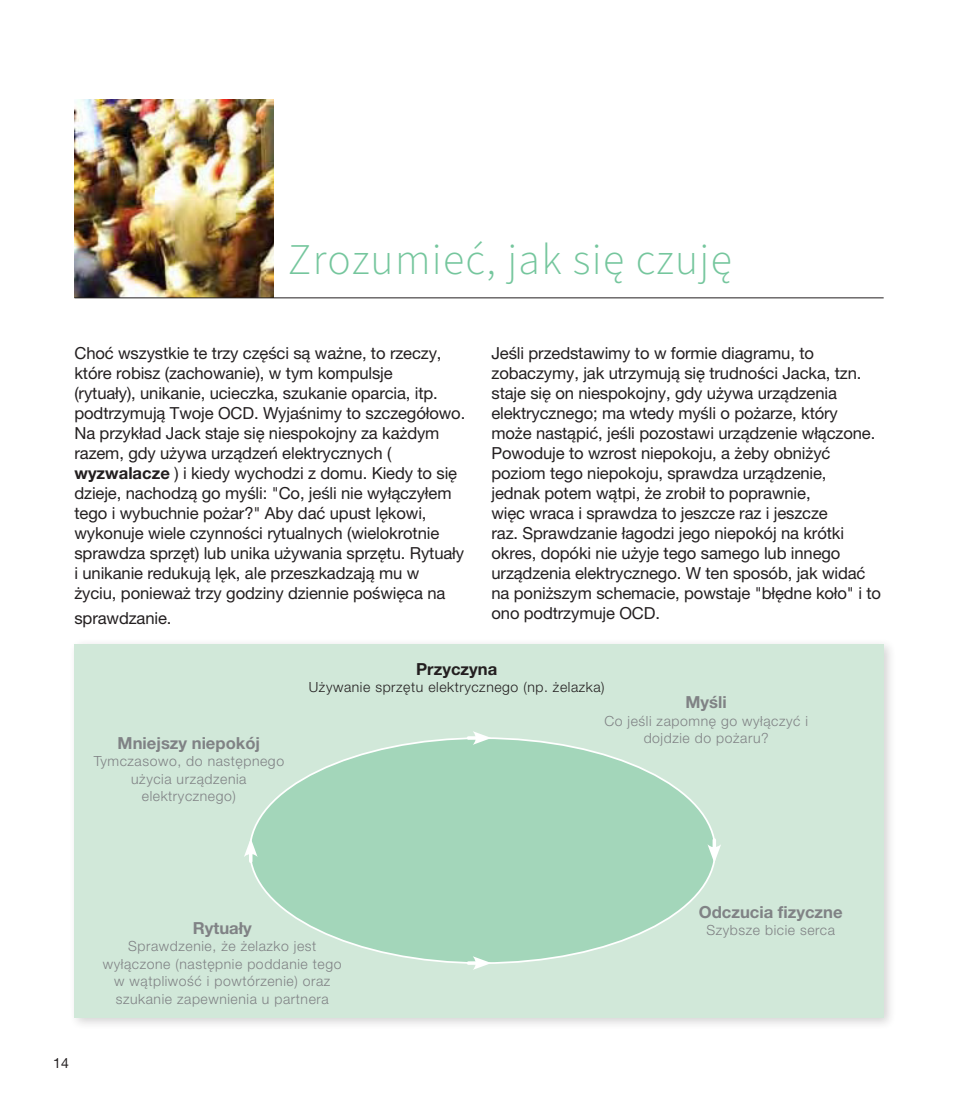
<style>
.page{position:relative;width:978px;height:1117px;background:#fff}
.page>*{position:absolute;margin:0;border:0;box-sizing:border-box;transform-origin:0 0}
._25pt{font:300 43.75px "Source Sans Pro";letter-spacing:.03em;color:#75c69d}
.t1{font:16.62px/19.9px "Helvetica Neue LT Pro";letter-spacing:-.01em;color:#231f20}
.t2{font:700 16.62px "Helvetica Neue LT Pro";color:#808285}
.t3{font:700 16.62px "Helvetica Neue LT Pro";color:#231f20}
.t4{font:300 14px/17.5px "Helvetica Neue LT Pro";letter-spacing:.04em;color:#808285;text-align:center}
.t5{font:300 14px "Helvetica Neue LT Pro";letter-spacing:.04em;color:#231f20}
.t6{font:14px "Helvetica Neue LT Pro";color:#231f20}
.s1{font-weight:700}
</style>
<div class="page">
<img style="left:74px;top:99px;width:199px;height:198px">
<hr style="left:74px;top:297px;width:809px;height:1px;background:#231f20">
<div style="left:68px;top:638px;width:828px;height:392px;background:#231f20;opacity:.2"></div>
<div style="left:74px;top:644px;width:809px;height:373px;background:#d1e8d9"></div>
<div style="left:250px;top:738px;width:465px;height:224px;background:#a3d6ba;border-radius:50%"></div>
<svg style="left:468px;top:731px;width:23px;height:13px"></svg>
<svg style="left:468px;top:956px;width:23px;height:13px"></svg>
<svg style="left:244px;top:838px;width:13px;height:23px"></svg>
<svg style="left:712px;top:839px;width:4px;height:5px"></svg>
<svg style="left:707px;top:844px;width:14px;height:18px"></svg>
<p class="_25pt" style="left:288px;top:230px;width:445px">Zrozumieć, jak się czuję</p>
<p class="t1" style="left:74px;top:343px;width:392px">Choć wszystkie te trzy części są ważne, to rzeczy, które robisz (zachowanie), w tym kompulsje<br>(rytuały), unikanie, ucieczka, szukanie oparcia, itp. podtrzymują Twoje OCD. Wyjaśnimy to szczegółowo.<br>Na przykład Jack staje się niespokojny za każdym razem, gdy używa urządzeń elektrycznych ( <span class="s1">wyzwalacze</span> ) i kiedy wychodzi z domu. Kiedy to się dzieje, nachodzą go myśli: "Co, jeśli nie wyłączyłem tego i wybuchnie pożar?" Aby dać upust lękowi, wykonuje wiele czynności rytualnych (wielokrotnie sprawdza sprzęt) lub unika używania sprzętu. Rytuały i unikanie redukują lęk, ale przeszkadzają mu w życiu, ponieważ trzy godziny dziennie poświęca na</p>
<p class="t1" style="left:74px;top:608px;width:99px">sprawdzanie.</p>
<p class="t1" style="left:491px;top:343px;width:391px">Jeśli przedstawimy to w formie diagramu, to zobaczymy, jak utrzymują się trudności Jacka, tzn. staje się on niespokojny, gdy używa urządzenia elektrycznego; ma wtedy myśli o pożarze, który może nastąpić, jeśli pozostawi urządzenie włączone.<br>Powoduje to wzrost niepokoju, a żeby obniżyć poziom tego niepokoju, sprawdza urządzenie,<br>jednak potem wątpi, że zrobił to poprawnie,<br>więc wraca i sprawdza to jeszcze raz i jeszcze<br>raz. Sprawdzanie łagodzi jego niepokój na krótki okres, dopóki nie użyje tego samego lub innego urządzenia elektrycznego. W ten sposób, jak widać na poniższym schemacie, powstaje "błędne koło" i to ono podtrzymuje OCD.</p>
<p class="t3" style="left:416px;top:658px;width:83px">Przyczyna</p>
<p class="t5" style="left:309px;top:678px;width:297px">Używanie sprzętu elektrycznego (np. żelazka)</p>
<p class="t2" style="left:685px;top:692px;width:43px">Myśli</p>
<p class="t4" style="left:604px;top:711px;width:205px">Co jeśli zapomnę go wyłączyć i</p>
<p class="t2" style="left:117px;top:732px;width:144px">Mniejszy niepokój</p>
<p class="t4" style="left:643px;top:729px;width:126px">dojdzie do pożaru?</p>
<p class="t4" style="left:94px;top:752px;width:192px">Tymczasowo, do następnego użycia urządzenia elektrycznego)</p>
<p class="t6" style="left:53px;top:1054px;width:17px">14</p>
<p class="t2" style="left:193px;top:917px;width:60px">Rytuały</p>
<p class="t4" style="left:103px;top:937px;width:240px">Sprawdzenie, że żelazko jest wyłączone (następnie poddanie tego w wątpliwość i powtórzenie) oraz szukanie zapewnienia u partnera</p>
<p class="t2" style="left:698px;top:901px;width:145px">Odczucia fizyczne</p>
<p class="t4" style="left:706px;top:920px;width:130px">Szybsze bicie serca</p>
</div>
